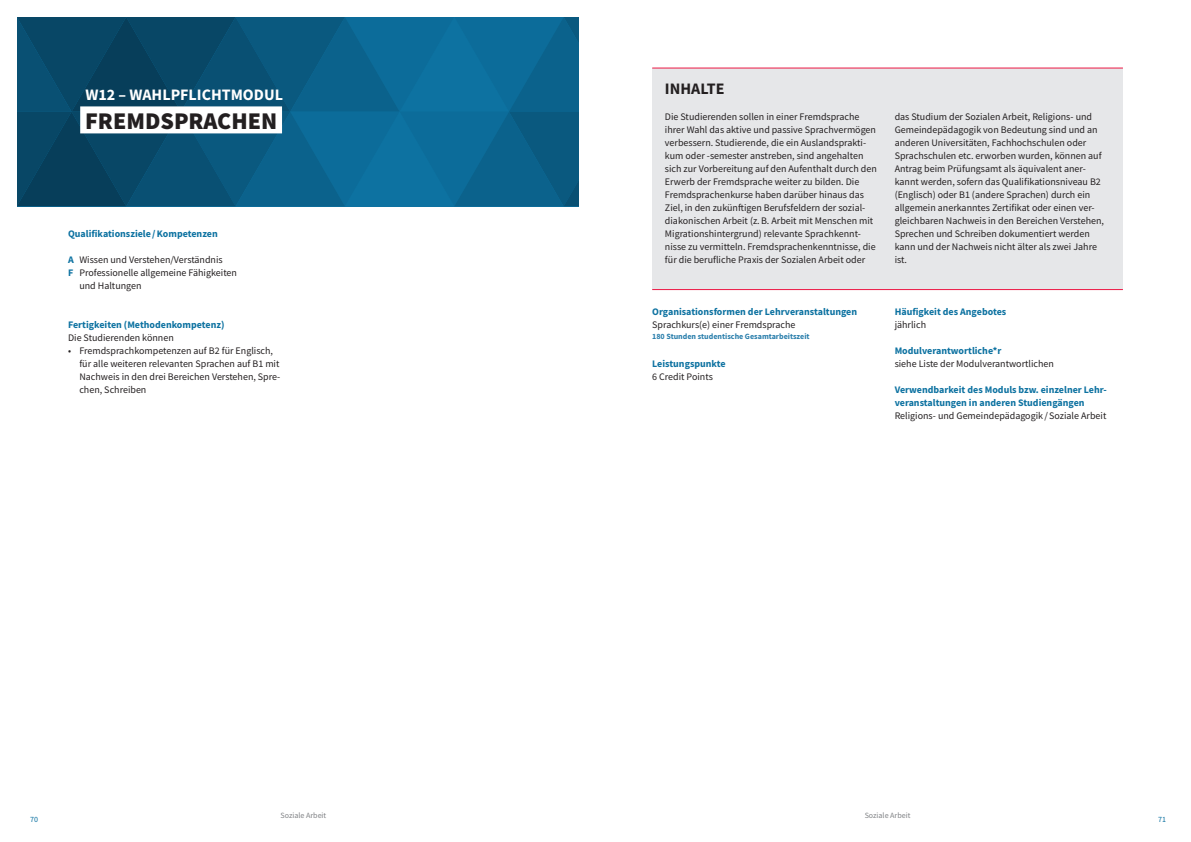
<style>
.page{position:relative;width:1191px;height:842px;background:#fff}
.page>*{position:absolute;margin:0;border:0;box-sizing:border-box;transform-origin:0 0}
.Aufgabenfeld_Balken{font:900 24px "Source Sans Pro";color:#231f20}
.Kurzbezeichnung{font:700 16px "Source Sans Pro";color:#fff}
.Inhalte{font:700 16px "Source Sans Pro";color:#231f20}
.Fließ{font:10px/13px "Source Sans Pro";color:#231f20}
.t1{font:700 10px/13px "Source Sans Pro";color:#0d72a1}
.Quali-Ziele{font:10px/13px "Source Sans Pro";color:#231f20}
.Arbeitsaufwand{font:700 8px "Source Sans Pro";color:#2b7fac}
.t2{font:8px "Source Sans Pro";color:#808285}
.t3{font:8px "Source Sans Pro";color:#0d72a1}
.s1{font-weight:700;color:#0d72a1}
</style>
<div class="page">
<svg style="left:17px;top:17px;width:561px;height:189px;background:#0a5a81"></svg>
<div style="left:652px;top:68px;width:471px;height:221px;background:#e6e7e9"></div>
<div style="left:80px;top:106px;width:202px;height:27px;background:#fff"></div>
<hr style="left:652px;top:68px;width:471px;height:1px;background:#ed1845">
<hr style="left:652px;top:289px;width:471px;height:1px;background:#ed1845">
<p class="Kurzbezeichnung" style="left:85px;top:84px;width:199px">W12 – WAHLPFLICHTMODUL</p>
<p class="Aufgabenfeld_Balken" style="left:85px;top:104px;width:194px">FREMDSPRACHEN</p>
<p class="t1" style="left:68px;top:227px;width:151px">Qualifikationsziele/Kompetenzen</p>
<p class="Quali-Ziele" style="left:68px;top:253px;width:156px"><span class="s1">A</span> Wissen und Verstehen/Verständnis</p>
<p class="Quali-Ziele" style="left:79px;top:266px;width:159px;text-indent:-11px"><span class="s1">F</span> Professionelle allgemeine Fähigkeiten und Haltungen</p>
<p class="t1" style="left:68px;top:318px;width:158px">Fertigkeiten (Methodenkompetenz)</p>
<p class="Fließ" style="left:68px;top:331px;width:107px">Die Studierenden können</p>
<p class="Fließ" style="left:79px;top:344px;width:202px;text-indent:-11px">• Fremdsprachkompetenzen auf B2 für Englisch, für alle weiteren relevanten Sprachen auf B1 mit Nachweis in den drei Bereichen Verstehen, Spre&shy;chen, Schreiben</p>
<p class="Inhalte" style="left:665px;top:78px;width:61px">INHALTE</p>
<p class="Fließ" style="left:665px;top:110px;width:213px">Die Studierenden sollen in einer Fremdsprache ihrer Wahl das aktive und passive Sprachvermögen verbessern. Studierende, die ein Auslandsprakti&shy;kum oder -semester anstreben, sind angehalten sich zur Vorbereitung auf den Aufenthalt durch den Erwerb der Fremdsprache weiter zu bilden. Die Fremdsprachenkurse haben darüber hinaus das Ziel, in den zukünftigen Berufsfeldern der sozial&shy;diakonischen Arbeit (z.B. Arbeit mit Menschen mit Migrationshintergrund) relevante Sprachkennt&shy;nisse zu vermitteln. Fremdsprachenkenntnisse, die für die berufliche Praxis der Sozialen Arbeit oder</p>
<p class="Fließ" style="left:894px;top:110px;width:211px">das Studium der Sozialen Arbeit, Religions- und Gemeindepädagogik von Bedeutung sind und an anderen Universitäten, Fachhochschulen oder Sprachschulen etc. erworben wurden, können auf Antrag beim Prüfungsamt als äquivalent aner&shy;kannt werden, sofern das Qualifikationsniveau B2 (Englisch) oder B1 (andere Sprachen) durch ein allgemein anerkanntes Zertifikat oder einen ver&shy;gleichbaren Nachweis in den Bereichen Verstehen, Sprechen und Schreiben dokumentiert werden kann und der Nachweis nicht älter als zwei Jahre ist.</p>
<p class="t1" style="left:652px;top:305px;width:206px">Organisationsformen der Lehrveranstaltungen</p>
<p class="Fließ" style="left:652px;top:318px;width:145px">Sprachkurs(e) einer Fremdsprache</p>
<p class="Arbeitsaufwand" style="left:652px;top:331px;width:159px">180 Stunden studentische Gesamtarbeitszeit</p>
<p class="t1" style="left:652px;top:357px;width:75px">Leistungspunkte</p>
<p class="Fließ" style="left:652px;top:370px;width:62px">6 Credit Points</p>
<p class="t1" style="left:894px;top:305px;width:113px">Häufigkeit des Angebotes</p>
<p class="Fließ" style="left:894px;top:318px;width:33px">jährlich</p>
<p class="t1" style="left:894px;top:344px;width:108px">Modulverantwortliche*r</p>
<p class="Fließ" style="left:894px;top:357px;width:161px">siehe Liste der Modulverantwortlichen</p>
<p class="t1" style="left:894px;top:383px;width:213px">Verwendbarkeit des Moduls bzw. einzelner Lehr&shy;veranstaltungen in anderen Studiengängen</p>
<p class="Fließ" style="left:894px;top:409px;width:213px">Religions- und Gemeindepädagogik /Soziale Arbeit</p>
<p class="t2" style="left:280px;top:810px;width:47px">Soziale Arbeit</p>
<p class="t2" style="left:864px;top:810px;width:47px">Soziale Arbeit</p>
<p class="t3" style="left:30px;top:814px;width:9px">70</p>
<p class="t3" style="left:1158px;top:814px;width:9px">71</p>
</div>
